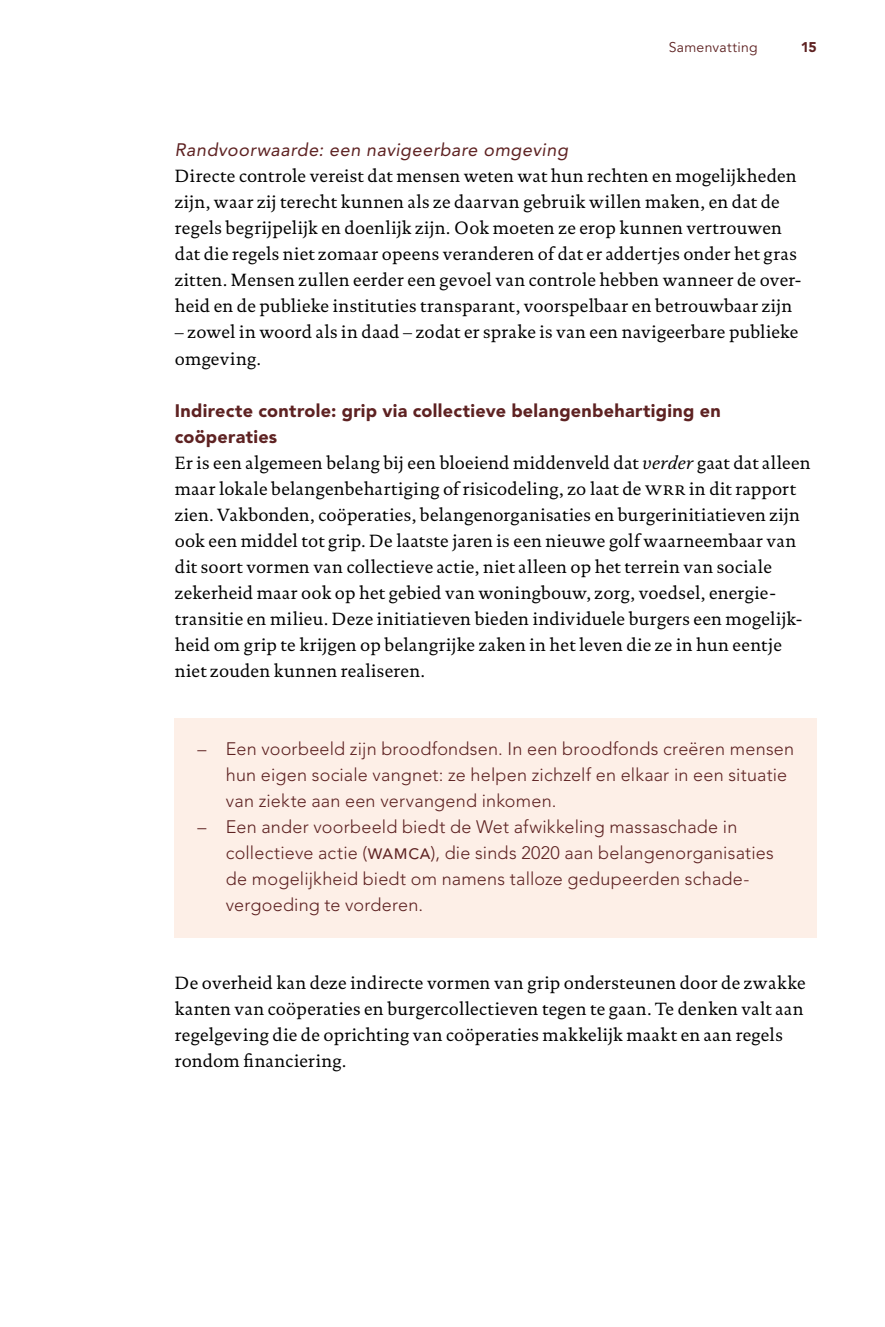
<style>
.page{position:relative;width:885px;height:1327px;background:#fff}
.page>*{position:absolute;margin:0;border:0;box-sizing:border-box;transform-origin:0 0}
.P_H{font:18px/26px "DTL Documenta TOT";letter-spacing:.015em;color:#000}
.t1{font:300 18px/26px "Avenir LT Std";letter-spacing:.01em;color:#5e2222}
.P_first{font:18px/26px "DTL Documenta TOT";letter-spacing:.015em;color:#000}
.H2_Appendix{font:900 18px/26px "Avenir LT Std";letter-spacing:.015em;color:#5e2222}
.t2{font:italic 18px "Avenir LT Std";letter-spacing:.03em;color:#5e2222}
.t3{font:14px "Avenir LT Std";letter-spacing:.02em;color:#5e2222}
.t4{font:900 14px "Avenir LT Std";color:#5e2222}
.s1{font-style:italic}
.s2{font-family:"DTL Documenta TOT Caps"}
.s3{font-family:"Avenir Next";font-weight:400;font-size:20px}
</style>
<div class="page">
<div style="left:175px;top:718px;width:641px;height:115px;background:#fdefe7"></div>
<div style="left:175px;top:796px;width:641px;height:141px;background:#fdefe7"></div>
<p class="t3" style="left:668px;top:40px;width:90px">Samenvatting</p>
<p class="t4" style="left:800px;top:39px;width:18px">15</p>
<h3 class="t2" style="left:175px;top:140px;width:394px">Randvoorwaarde: een navigeerbare omgeving</h3>
<p class="P_H" style="left:175px;top:163px;width:628px">Directe controle vereist dat mensen weten wat hun rechten en mogelijkheden zijn, waar zij terecht kunnen als ze daarvan gebruik willen maken, en dat de regels begrijpelijk en doenlijk zijn. Ook moeten ze erop kunnen vertrouwen dat die regels niet zomaar opeens veranderen of dat er addertjes onder het gras zitten. Mensen zullen eerder een gevoel van controle hebben wanneer de over&shy;heid en de publieke instituties transparant, voorspelbaar en betrouwbaar zijn</p>
<p class="P_H" style="left:175px;top:319px;width:625px">– zowel in woord als in daad – zodat er sprake is van een navigeerbare publieke omgeving.</p>
<h3 class="H2_Appendix" style="left:175px;top:397px;width:547px">Indirecte controle: grip via collectieve belangenbehartiging en coöperaties</h3>
<p class="P_H" style="left:175px;top:449px;width:637px">Er is een algemeen belang bij een bloeiend middenveld dat <span class="s1">verder</span> gaat dat alleen maar lokale belangenbehartiging of risicodeling, zo laat de <span class="s2">wrr</span> in dit rapport zien. Vakbonden, coöperaties, belangenorganisaties en burgerinitiatieven zijn ook een middel tot grip. De laatste jaren is een nieuwe golf waarneembaar van dit soort vormen van collectieve actie, niet alleen op het terrein van sociale zekerheid maar ook op het gebied van woningbouw, zorg, voedsel, energie&shy;transitie en milieu. Deze initiatieven bieden individuele burgers een mogelijk&shy;heid om grip te krijgen op belangrijke zaken in het leven die ze in hun eentje niet zouden kunnen realiseren.</p>
<p class="t1" style="left:226px;top:735px;width:569px;text-indent:-28px">– Een voorbeeld zijn broodfondsen. In een broodfonds creëren mensen hun eigen sociale vangnet: ze helpen zichzelf en elkaar in een situatie van ziekte aan een vervangend inkomen.</p>
<p class="t1" style="left:226px;top:813px;width:549px;text-indent:-28px">– Een ander voorbeeld biedt de Wet afwikkeling massaschade in collectieve actie (<span class="s3">wamca</span>), die sinds 2020 aan belangenorganisaties de mogelijkheid biedt om namens talloze gedupeerden schade&shy;vergoeding te vorderen.</p>
<p class="P_first" style="left:175px;top:969px;width:632px">De overheid kan deze indirecte vormen van grip ondersteunen door de zwakke kanten van coöperaties en burgercollectieven tegen te gaan. Te denken valt aan regelgeving die de oprichting van coöperaties makkelijk maakt en aan regels rondom financiering.</p>
</div>
